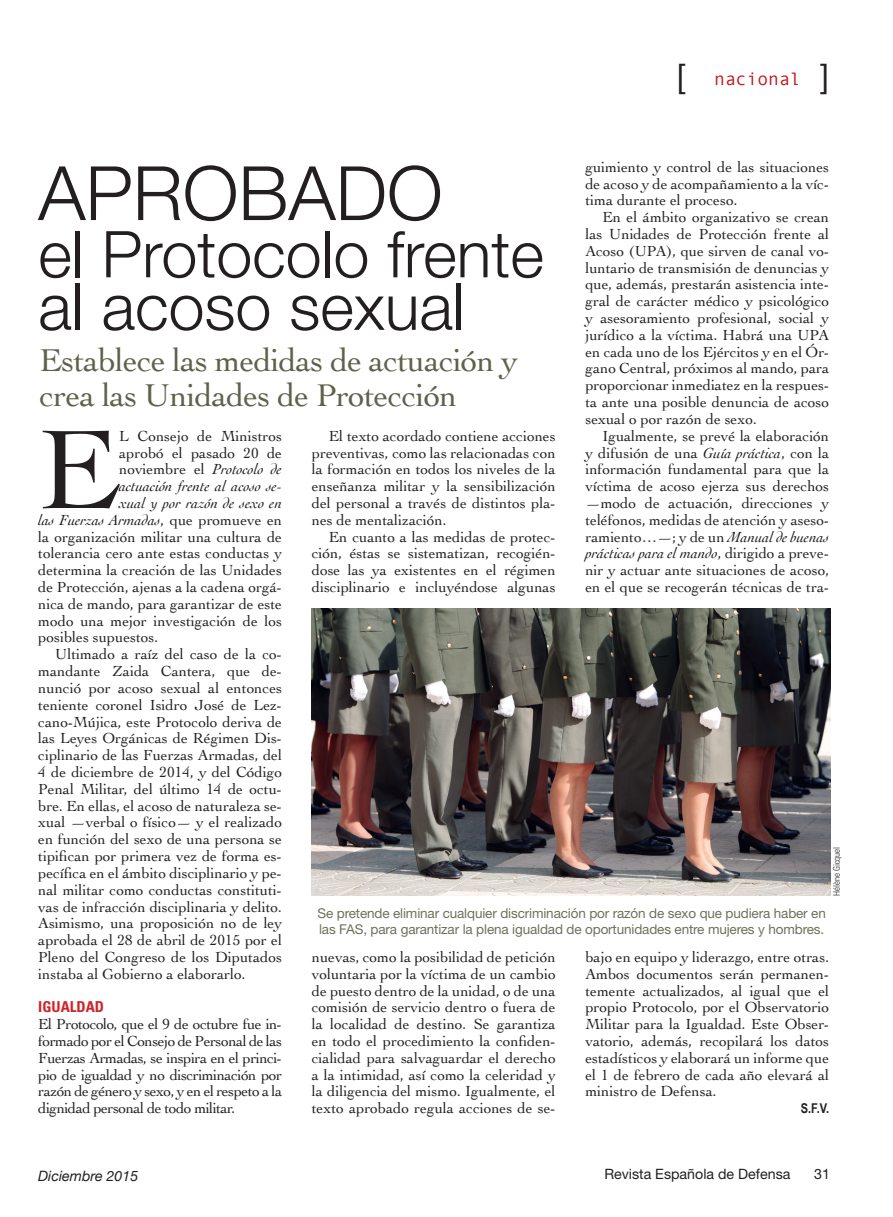
<style>
.page{position:relative;width:893px;height:1217px;background:#fff}
.page>*{position:absolute;margin:0;border:0;box-sizing:border-box;transform-origin:0 0}
.Texto_general{font:118.05px "Cochin";color:#231f20}
.Texto_general-2{font:300 75px "Helvetica Neue";color:#231f20}
.Texto_general-3{font:300 64.5px/52.5px "Helvetica Neue";color:#231f20}
.Entradilla{font:33px/34.5px "Cochin";letter-spacing:-.02em;color:#60614b}
.t1{font:33px "Helvetica Neue";color:#231f20}
.t2{font:18px "Monotypecom";color:#c4121a}
.Texto_general-4{font:15.3px/16.8px "Cochin";color:#231f20;text-align:justify}
.Texto_general-5{font:italic 15.3px "Cochin";color:#231f20}
.Ladillo{font:700 condensed 15px "Univers";color:#d1232a}
.t3{font:14.25px "Helvetica Neue";color:#231f20}
.t4{font:italic 14.25px "Helvetica Neue";color:#231f20}
.Pie_de_foto{font:13.5px/15.8px "Helvetica Neue";letter-spacing:-.01em;color:#6f705a}
.Firma{font:700 13.5px "Arial Narrow";color:#231f20}
.Crédito_foto{font:300 condensed 9px "Univers";letter-spacing:-.005em;color:#231f20}
.s1{font-family:"Helvetica Neue";font-size:33px;color:#231f20}
.s2{font-style:italic}
.s3{font-style:normal}
</style>
<div class="page">
<img style="left:311px;top:608px;width:520px;height:287px">
<p class="t1" style="left:677px;top:48px;width:10px">[</p>
<p class="t2" style="left:714px;top:68px;width:116px">nacional <span class="s1">]</span></p>
<p class="Texto_general-4" style="left:585px;top:158px;width:245px">guimiento y control de las situaciones de acoso y de acompañamiento a la víc&shy;tima durante el proceso.</p>
<p class="Texto_general-4" style="left:585px;top:208px;width:245px;text-indent:17px">En el ámbito organizativo se crean las Unidades de Protección frente al Acoso (UPA), que sirven de canal vo&shy;luntario de transmisión de denuncias y que, además, prestarán asistencia inte&shy;gral de carácter médico y psicológico y asesoramiento profesional, social y jurídico a la víctima. Habrá una UPA en cada uno de los Ejércitos y en el Ór&shy;gano Central, próximos al mando, para proporcionar inmediatez en la respues&shy;ta ante una posible denuncia de acoso sexual o por razón de sexo.</p>
<p class="Texto_general-4" style="left:585px;top:426px;width:245px;text-indent:17px">Igualmente, se prevé la elaboración y difusión de una <span class="s2">Guía práctica</span>, con la información fundamental para que la víctima de acoso ejerza sus derechos —modo de actuación, direcciones y teléfonos, medidas de atención y aseso&shy;ramiento…—; y de un <span class="s2">Manual de buenas prácticas para el mando</span>, dirigido a preve&shy;nir y actuar ante situaciones de acoso, en el que se recogerán técnicas de tra-</p>
<p class="Texto_general-2" style="left:38px;top:133px;width:406px">APROBADO</p>
<p class="Texto_general-3" style="left:38px;top:224px;width:507px">el Protocolo frente al acoso sexual</p>
<p class="Entradilla" style="left:40px;top:341px;width:480px">Establece las medidas de actuación y crea las Unidades de Protección</p>
<p class="Texto_general" style="left:38px;top:390px;width:82px">E</p>
<p class="Texto_general-4" style="left:119px;top:426px;width:164px">L Consejo de Ministros</p>
<p class="Texto_general-4" style="left:312px;top:426px;width:245px;text-indent:17px">El texto acordado contiene acciones preventivas, como las relacionadas con la formación en todos los niveles de la enseñanza militar y la sensibilización del personal a través de distintos pla&shy;nes de mentalización.</p>
<p class="Texto_general-4" style="left:312px;top:527px;width:245px;text-indent:17px">En cuanto a las medidas de protec&shy;ción, éstas se sistematizan, recogién&shy;dose las ya existentes en el régimen disciplinario e incluyéndose algunas</p>
<p class="Texto_general-4" style="left:119px;top:443px;width:164px">aprobó el pasado 20 de</p>
<p class="Texto_general-4" style="left:119px;top:460px;width:164px">noviembre el <span class="s2">Protocolo de</span></p>
<p class="Texto_general-5" style="left:119px;top:476px;width:164px">actuación frente al acoso se-</p>
<p class="Texto_general-5" style="left:119px;top:492px;width:164px">xual y por razón de sexo en</p>
<p class="Texto_general-5" style="left:38px;top:509px;width:245px">las Fuerzas Armadas<span class="s3">, que promueve en</span></p>
<p class="Texto_general-4" style="left:38px;top:527px;width:245px">la organización militar una cultura de</p>
<p class="Texto_general-4" style="left:38px;top:544px;width:245px">tolerancia cero ante estas conductas y</p>
<p class="Texto_general-4" style="left:38px;top:561px;width:245px">determina la creación de las Unidades</p>
<p class="Texto_general-4" style="left:38px;top:578px;width:245px">de Protección, ajenas a la cadena orgá-</p>
<p class="Texto_general-4" style="left:38px;top:594px;width:245px">nica de mando, para garantizar de este</p>
<p class="Texto_general-4" style="left:38px;top:611px;width:245px">modo una mejor investigación de los</p>
<p class="Texto_general-4" style="left:38px;top:628px;width:122px">posibles supuestos.</p>
<p class="Texto_general-4" style="left:38px;top:645px;width:245px;text-indent:17px">Ultimado a raíz del caso de la co&shy;mandante Zaida Cantera, que de&shy;nunció por acoso sexual al entonces teniente coronel Isidro José de Lez&shy;cano-Mújica, este Protocolo deriva de las Leyes Orgánicas de Régimen Dis&shy;ciplinario de las Fuerzas Armadas, del 4 de diciembre de 2014, y del Código Penal Militar, del último 14 de octu&shy;bre. En ellas, el acoso de naturaleza se&shy;xual —verbal o físico— y el realizado en función del sexo de una persona se tipifican por primera vez de forma es&shy;pecífica en el ámbito disciplinario y pe&shy;nal militar como conductas constituti&shy;vas de infracción disciplinaria y delito.<br>Asimismo, una proposición no de ley aprobada el 28 de abril de 2015 por el Pleno del Congreso de los Diputados instaba al Gobierno a elaborarlo.</p>
<p class="Ladillo" style="left:38px;top:997px;width:67px">IGUALDAD</p>
<p class="Texto_general-4" style="left:38px;top:1014px;width:245px">El Protocolo, que el 9 de octubre fue in&shy;formado por el Consejo de Personal de las Fuerzas Armadas, se inspira en el princi&shy;pio de igualdad y no discriminación por razón de género y sexo, y en el respeto a la dignidad personal de todo militar.</p>
<p class="Crédito_foto" style="left:831px;top:895px;width:50px;rotate:-90deg">Hélène Gicquel</p>
<p class="Pie_de_foto" style="left:317px;top:905px;width:510px">Se pretende eliminar cualquier discriminación por razón de sexo que pudiera haber en las FAS, para garantizar la plena igualdad de oportunidades entre mujeres y hombres.</p>
<p class="Texto_general-4" style="left:312px;top:947px;width:245px">nuevas, como la posibilidad de petición voluntaria por la víctima de un cambio de puesto dentro de la unidad, o de una comisión de servicio dentro o fuera de la localidad de destino. Se garantiza en todo el procedimiento la confiden&shy;cialidad para salvaguardar el derecho a la intimidad, así como la celeridad y la diligencia del mismo. Igualmente, el texto aprobado regula acciones de se-</p>
<p class="Texto_general-4" style="left:585px;top:947px;width:245px">bajo en equipo y liderazgo, entre otras.<br>Ambos documentos serán permanen&shy;temente actualizados, al igual que el propio Protocolo, por el Observatorio Militar para la Igualdad. Este Obser&shy;vatorio, además, recopilará los datos estadísticos y elaborará un informe que el 1 de febrero de cada año elevará al ministro de Defensa.</p>
<p class="Firma" style="left:801px;top:1097px;width:30px">S.F.V.</p>
<p class="t4" style="left:38px;top:1163px;width:102px">Diciembre 2015</p>
<p class="t3" style="left:604px;top:1164px;width:188px">Revista Española de Defensa</p>
<p class="t3" style="left:814px;top:1164px;width:17px">31</p>
</div>
